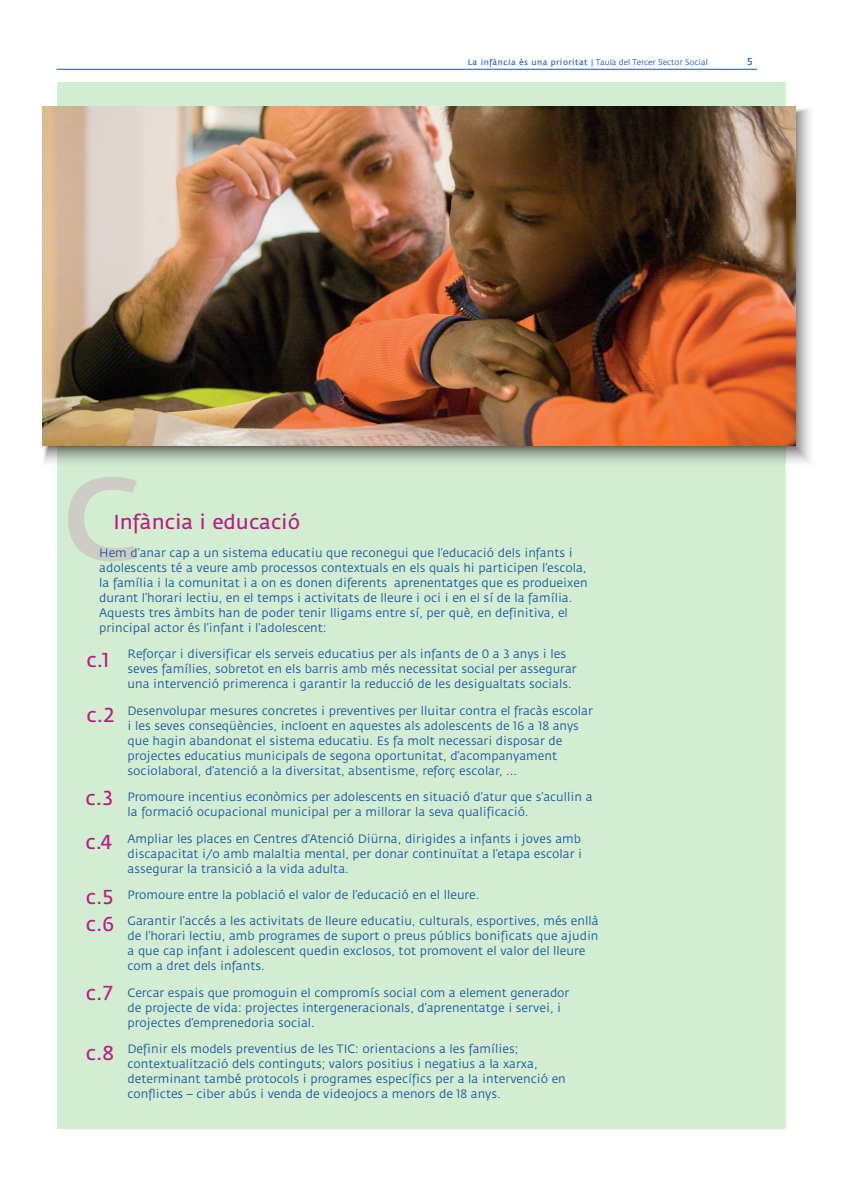
<style>
.page{position:relative;width:842px;height:1191px;background:#fff}
.page>*{position:absolute;margin:0;border:0;box-sizing:border-box;transform-origin:0 0}
.t1{font:500 116.6px "Fedra Sans";color:#bd1c82}
.propuestas_especific{font:20px "Fedra Sans";color:#bd1c82}
.texto_sub{font:12px/15px "Fedra Sans";color:#1855a5}
.texto_propuestas_gen{font:12px/15px "Fedra Sans";color:#1855a5}
.t2{font:10px "Fedra Sans";color:#1855a5}
.t3{font:8px "Fedra Sans";color:#1855a5}
.s1{font-style:inherit}
</style>
<div class="page">
<div style="left:57px;top:82px;width:728px;height:1046px;background:#d2edd1"></div>
<svg style="left:44px;top:107px;width:766px;height:361px"></svg>
<img style="left:43px;top:106px;width:752px;height:340px">
<hr style="left:57px;top:69px;width:700px;height:1px;background:#1855a5">
<p class="t3" style="left:468px;top:58px;width:242px"><span class="s1">La infància és una prioritat</span> | Taula del Tercer Sector Social</p>
<p class="t2" style="left:747px;top:56px;width:7px">5</p>
<h1 class="t1" style="left:62px;top:452px;width:79px">C</h1>
<p class="propuestas_especific" style="left:113px;top:511px;width:188px">Infància i educació</p>
<p class="texto_propuestas_gen" style="left:99px;top:546px;width:490px">Hem d’anar cap a un sistema educatiu que reconegui que l’educació dels infants i adolescents té a veure amb processos contextuals en els quals hi participen l’escola, la família i la comunitat i a on es donen diferents aprenentatges que es produeixen durant l’horari lectiu, en el temps i activitats de lleure i oci i en el sí de la família.<br>Aquests tres àmbits han de poder tenir lligams entre sí, per què, en definitiva, el principal actor és l’infant i l’adolescent:</p>
<p class="texto_sub" style="left:128px;top:647px;width:451px">Reforçar i diversificar els serveis educatius per als infants de 0 a 3 anys i les seves famílies, sobretot en els barris amb més necessitat social per assegurar una intervenció primerenca i garantir la reducció de les desigualtats socials.</p>
<p class="texto_sub" style="left:128px;top:703px;width:467px">Desenvolupar mesures concretes i preventives per lluitar contra el fracàs escolar i les seves conseqüències, incloent en aquestes als adolescents de 16 a 18 anys que hagin abandonat el sistema educatiu. Es fa molt necessari disposar de projectes educatius municipals de segona oportunitat, d’acompanyament sociolaboral, d’atenció a la diversitat, absentisme, reforç escolar, ...</p>
<p class="texto_sub" style="left:128px;top:790px;width:466px">Promoure incentius econòmics per adolescents en situació d’atur que s’acullin a la formació ocupacional municipal per a millorar la seva qualificació.</p>
<p class="texto_sub" style="left:128px;top:831px;width:456px;text-align:justify">Ampliar les places en Centres d’Atenció Diürna, dirigides a infants i joves amb discapacitat i/o amb malaltia mental, per donar continuïtat a l’etapa escolar i assegurar la transició a la vida adulta.</p>
<p class="texto_sub" style="left:128px;top:887px;width:353px">Promoure entre la població el valor de l’educació en el lleure.</p>
<p class="texto_sub" style="left:128px;top:914px;width:473px">Garantir l’accés a les activitats de lleure educatiu, culturals, esportives, més enllà de l’horari lectiu, amb programes de suport o preus públics bonificats que ajudin a que cap infant i adolescent quedin exclosos, tot promovent el valor del lleure com a dret dels infants.</p>
<p class="texto_sub" style="left:128px;top:985px;width:443px">Cercar espais que promoguin el compromís social com a element generador de projecte de vida: projectes intergeneracionals, d’aprenentatge i servei, i projectes d’emprenedoria social.</p>
<p class="texto_sub" style="left:128px;top:1041px;width:440px">Definir els models preventius de les TIC: orientacions a les famílies; contextualització dels continguts; valors positius i negatius a la xarxa, determinant també protocols i programes específics per a la intervenció en conflictes – ciber abús i venda de videojocs a menors de 18 anys.</p>
<p class="propuestas_especific" style="left:86px;top:649px;width:25px">c.1</p>
<p class="propuestas_especific" style="left:86px;top:704px;width:30px">c.2</p>
<p class="propuestas_especific" style="left:85px;top:787px;width:29px">c.3</p>
<p class="propuestas_especific" style="left:85px;top:831px;width:29px">c.4</p>
<p class="propuestas_especific" style="left:86px;top:885px;width:29px">c.5</p>
<p class="propuestas_especific" style="left:86px;top:913px;width:30px">c.6</p>
<p class="propuestas_especific" style="left:86px;top:982px;width:28px">c.7</p>
<p class="propuestas_especific" style="left:86px;top:1041px;width:30px">c.8</p>
</div>
